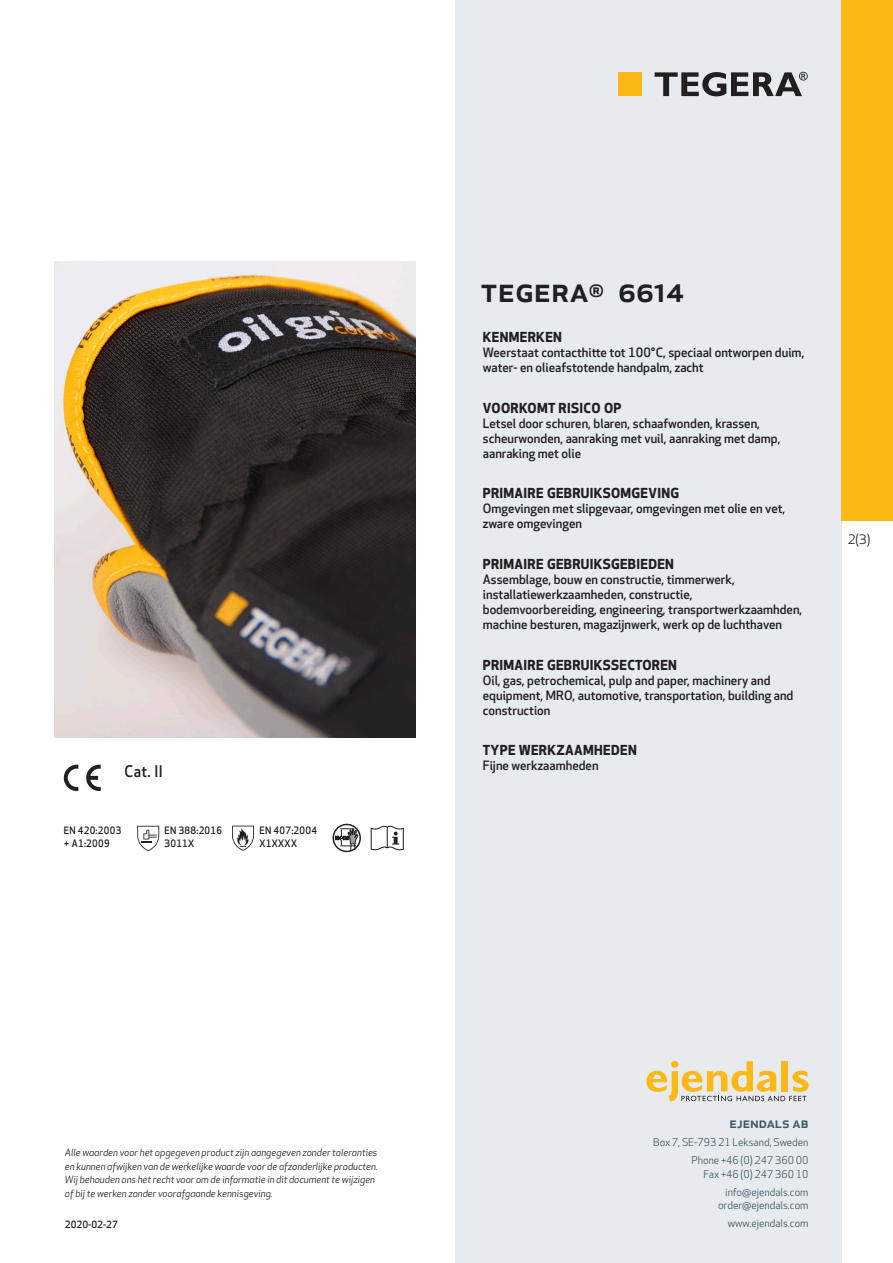
<style>
.page{position:relative;width:893px;height:1263px;background:#fff}
.page>*{position:absolute;margin:0;border:0;box-sizing:border-box;transform-origin:0 0}
.prodname{font:500 34.5px "Apex New";color:#231f20}
.Artikel{font:500 15.6px "Apex New";color:#231f20;scale:.95 1}
.t1{font:500 15px "Apex New";color:#405968}
.Funktion_body{font:700 13.5px "Apex New";letter-spacing:.025em;color:#231f20}
.t2{font:12.75px "Apex New";color:#231f20}
.Funktion_body-2{font:500 12.6px/15px "Apex New";color:#231f20}
.t3{font:10.5px/18px "Apex New";color:#405968;text-align:right}
.Artikel-2{font:500 10.05px/13.2px "Apex New";letter-spacing:.025em;color:#231f20;scale:.95 1}
.t4{font:italic 9.75px/13.5px "Apex New";color:#231f20}
.Sidfot_datum{font:500 9.75px "Apex New";color:#231f20}
</style>
<div class="page">
<div style="left:455px;top:0;width:387px;height:1263px;background:#e8ebee"></div>
<svg style="left:646px;top:1061px;width:162px;height:40px"></svg>
<div style="left:842px;top:0;width:51px;height:520px;background:#fcb814"></div>
<div style="left:618px;top:72px;width:24px;height:24px;background:#fcb814"></div>
<svg style="left:655px;top:72px;width:153px;height:24px"></svg>
<svg style="left:86px;top:765px;width:15px;height:26px"></svg>
<svg style="left:64px;top:765px;width:14px;height:26px"></svg>
<svg style="left:137px;top:826px;width:22px;height:25px"></svg>
<svg style="left:232px;top:826px;width:22px;height:25px"></svg>
<svg style="left:335px;top:824px;width:23px;height:26px"></svg>
<div style="left:333px;top:824px;width:28px;height:28px;border:1px solid #231f20;border-radius:50%"></div>
<svg style="left:371px;top:826px;width:33px;height:24px"></svg>
<img style="left:54px;top:261px;width:361px;height:477px">
<p class="Artikel" style="left:125px;top:761px;width:42px">Cat. II</p>
<p class="Artikel-2" style="left:64px;top:823px;width:62px">EN 420:2003 + A1:2009</p>
<p class="Artikel-2" style="left:165px;top:823px;width:62px">EN 388:2016<br>3011X</p>
<p class="Artikel-2" style="left:259px;top:823px;width:62px">EN 407:2004<br>X1XXXX</p>
<p class="prodname" style="left:480px;top:266px;width:205px">TEGERA<sup>®</sup> 6614</p>
<p class="Funktion_body" style="left:483px;top:327px;width:81px">KENMERKEN</p>
<p class="Funktion_body-2" style="left:483px;top:345px;width:323px">Weerstaat contacthitte tot 100°C, speciaal ontworpen duim, water- en olieafstotende handpalm, zacht</p>
<p class="Funktion_body" style="left:483px;top:398px;width:140px">VOORKOMT RISICO OP</p>
<p class="Funktion_body-2" style="left:483px;top:415px;width:299px">Letsel door schuren, blaren, schaafwonden, krassen, scheurwonden, aanraking met vuil, aanraking met damp, aanraking met olie</p>
<p class="Funktion_body" style="left:483px;top:483px;width:198px">PRIMAIRE GEBRUIKSOMGEVING</p>
<p class="Funktion_body-2" style="left:483px;top:501px;width:304px">Omgevingen met slipgevaar, omgevingen met olie en vet, zware omgevingen</p>
<p class="Funktion_body" style="left:483px;top:554px;width:193px">PRIMAIRE GEBRUIKSGEBIEDEN</p>
<p class="Funktion_body-2" style="left:483px;top:571px;width:321px">Assemblage, bouw en constructie, timmerwerk, installatiewerkzaamheden, constructie, bodemvoorbereiding, engineering, transportwerkzaamhden, machine besturen, magazijnwerk, werk op de luchthaven</p>
<p class="Funktion_body" style="left:483px;top:655px;width:196px">PRIMAIRE GEBRUIKSSECTOREN</p>
<p class="Funktion_body-2" style="left:483px;top:672px;width:312px">Oil, gas, petrochemical, pulp and paper, machinery and equipment, MRO, automotive, transportation, building and construction</p>
<p class="Funktion_body" style="left:483px;top:740px;width:155px">TYPE WERKZAAMHEDEN</p>
<p class="Funktion_body-2" style="left:483px;top:758px;width:117px">Fijne werkzaamheden</p>
<p class="t2" style="left:848px;top:531px;width:24px">2(3)</p>
<p class="t4" style="left:65px;top:1146px;width:315px">Alle waarden voor het opgegeven product zijn aangegeven zonder toleranties en kunnen afwijken van de werkelijke waarde voor de afzonderlijke producten.<br>Wij behouden ons het recht voor om de informatie in dit document te wijzigen of bij te werken zonder voorafgaande kennisgeving.</p>
<p class="Sidfot_datum" style="left:65px;top:1218px;width:54px">2020-02-27</p>
<p class="t1" style="left:729px;top:1113px;width:80px">ejendals ab</p>
<p class="t3" style="left:653px;top:1133px;width:157px">Box 7, SE-793 21 Leksand, Sweden<br>Phone +46 (0) 247 360 00</p>
<p class="t3" style="left:703px;top:1165px;width:107px">Fax +46 (0) 247 360 10 info@ejendals.com</p>
<p class="t3" style="left:718px;top:1196px;width:92px">order@ejendals.com</p>
<p class="t3" style="left:728px;top:1215px;width:82px">www.ejendals.com</p>
</div>
